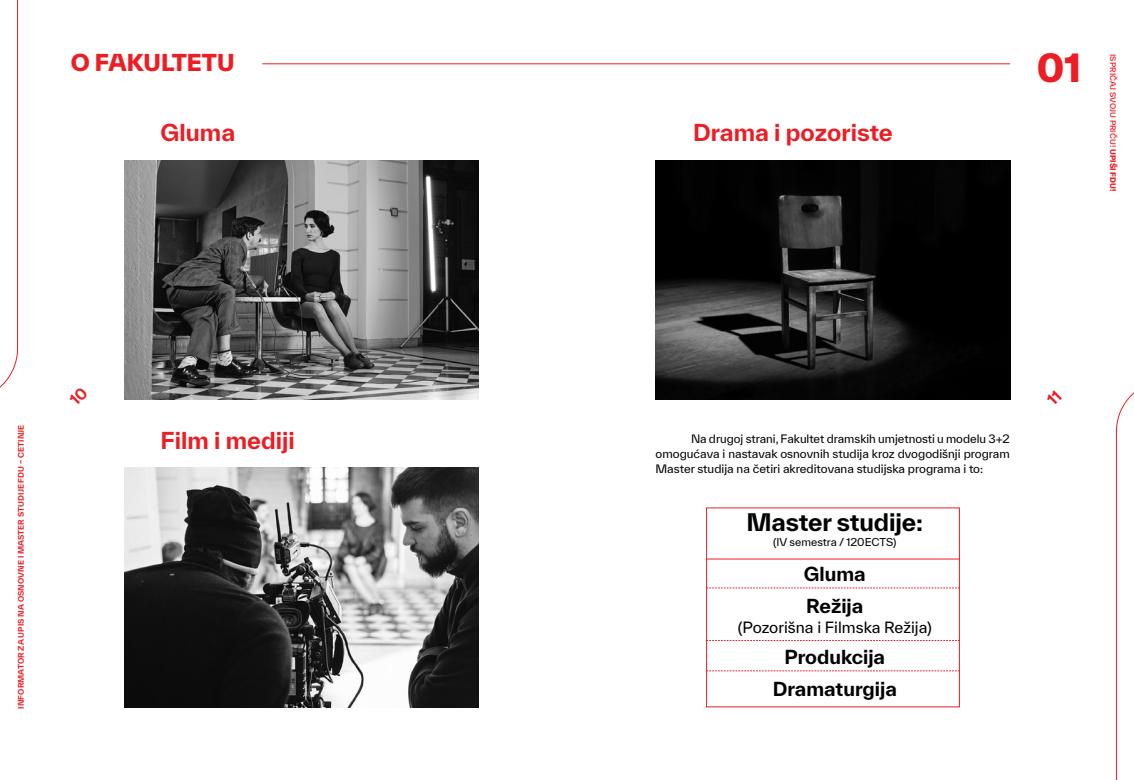
<style>
.page{position:relative;width:1134px;height:780px;background:#fff}
.page>*{position:absolute;margin:0;border:0;box-sizing:border-box;transform-origin:0 0}
.t1{font:800 37.5px "TWK Everett";color:#ed1d24}
.t2{font:700 23.38px "TWK Everett";letter-spacing:-.005em;color:#000}
.t3{font:700 22.5px "TWK Everett";color:#ed1d24}
.t4{font:800 22.5px "TWK Everett";color:#ed1d24}
.t5{font:700 18.62px/31.5px "TWK Everett";color:#000}
.t6{font:15px "TWK Everett";color:#000}
.t7{font:11.25px/15px "TWK Everett";color:#000;text-align:justify}
.t8{font:10.5px "TWK Everett";color:#000}
.t9{font:700 7.5px "TWK Everett";letter-spacing:.01em;color:#ed1d24}
.t10{font:500 7.5px "TWK Everett";letter-spacing:.01em;color:#ed1d24}
.s1{font-weight:800}
</style>
<div class="page">
<img style="left:124px;top:160px;width:354px;height:240px">
<img style="left:124px;top:468px;width:354px;height:239px">
<img style="left:656px;top:160px;width:354px;height:240px">
<hr style="left:262px;top:63px;width:748px;height:1px;background:#ed1d24">
<div style="left:706px;top:507px;width:254px;height:200px;border:1px solid #ed1d24"></div>
<hr style="left:706px;top:558px;width:254px;height:1px;background:#ed1d24">
<svg style="left:706px;top:587px;width:254px;height:1px"></svg>
<svg style="left:706px;top:670px;width:254px;height:1px"></svg>
<svg style="left:706px;top:640px;width:254px;height:1px"></svg>
<svg style="left:0;top:0;width:18px;height:388px"></svg>
<svg style="left:1115px;top:392px;width:19px;height:388px"></svg>
<h3 class="t4" style="left:71px;top:46px;width:165px">O FAKULTETU</h3>
<h3 class="t3" style="left:161px;top:117px;width:76px">Gluma</h3>
<p class="t9" style="left:16px;top:708px;width:285px;rotate:-90deg">INFORMATOR ZA UPIS NA OSNOVNE I MASTER STUDIJE FDU – CETINJE</p>
<h3 class="t3" style="left:161px;top:424px;width:136px">Film i mediji</h3>
<h3 class="t3" style="left:693px;top:117px;width:201px">Drama i pozoriste</h3>
<h1 class="t1" style="left:1037px;top:41px;width:46px">01</h1>
<p class="t10" style="left:1118px;top:54px;width:139px;rotate:90deg">ISPRIČAJ SVOJU PRIČU! <span class="s1">UPIŠI FDU!</span></p>
<p class="t7" style="left:656px;top:431px;width:356px;text-indent:35px">Na drugoj strani, Fakultet dramskih umjetnosti u modelu 3+2 omogućava i nastavak osnovnih studija kroz dvogodišnji program Master studija na četiri akreditovana studijska programa i to:</p>
<h2 class="t2" style="left:746px;top:505px;width:178px">Master studije:</h2>
<p class="t8" style="left:773px;top:535px;width:125px">(IV semestra / 120ECTS)</p>
<h3 class="t5" style="left:804px;top:558px;width:63px">Gluma<br>Režija</h3>
<h3 class="t6" style="left:738px;top:616px;width:195px">(Pozorišna i Filmska Režija)</h3>
<h3 class="t5" style="left:773px;top:641px;width:126px;text-align:center">Produkcija<br>Dramaturgija</h3>
</div>
